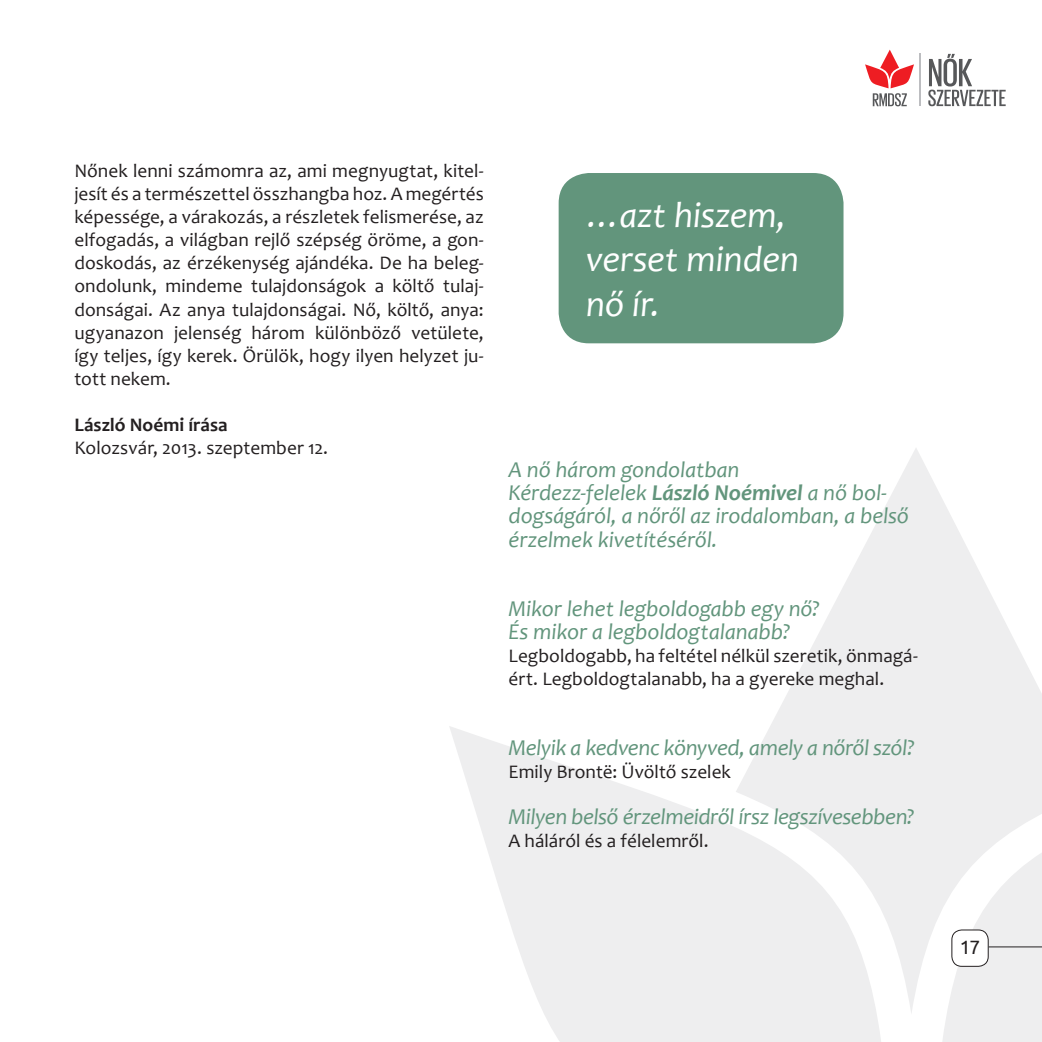
<style>
.page{position:relative;width:1042px;height:1042px;background:#fff}
.page>*{position:absolute;margin:0;border:0;box-sizing:border-box;transform-origin:0 0}
.t1{font:italic 36.75px/44.1px "Candara";letter-spacing:-.005em;color:#fff}
.t2{font:italic 22.75px/23.1px "Candara";letter-spacing:-.005em;color:#62957c}
.t3{font:19.25px/23.1px "Candara";color:#231f20;text-align:justify}
.t4{font:700 19.25px "Candara";letter-spacing:.005em;color:#231f20}
.t5{font:19.25px "Ubuntu";color:#231f20}
.s1{font-weight:700}
</style>
<div class="page">
<svg style="left:449px;top:448px;width:593px;height:594px;fill:#eeeeef"></svg>
<svg style="left:928px;top:54px;width:77px;height:52px"></svg>
<svg style="left:865px;top:50px;width:49px;height:56px"></svg>
<hr style="left:919px;top:54px;width:1px;height:52px;background:#bcbdc0">
<div style="left:952px;top:930px;width:36px;height:36px;background:#fff;border-radius:10px"></div>
<div style="left:951px;top:929px;width:37px;height:38px;border:1px solid #231f20;border-radius:10px"></div>
<hr style="left:988px;top:946px;width:54px;height:1px;background:#231f20">
<div style="left:559px;top:173px;width:284px;height:170px;background:#62957c;border-radius:30px"></div>
<p class="t3" style="left:74px;top:159px;width:411px">Nőnek lenni számomra az, ami megnyugtat, kitel&shy;jesít és a természettel összhangba hoz. A megértés képessége, a várakozás, a részletek felismerése, az elfogadás, a világban rejlő szépség öröme, a gon&shy;doskodás, az érzékenység ajándéka. De ha beleg&shy;ondolunk, mindeme tulajdonságok a költő tulaj&shy;donságai. Az anya tulajdonságai. Nő, költő, anya: ugyanazon jelenség három különböző vetülete, így teljes, így kerek. Örülök, hogy ilyen helyzet ju&shy;tott nekem.</p>
<p class="t4" style="left:74px;top:413px;width:155px">László Noémi írása</p>
<p class="t3" style="left:74px;top:436px;width:255px">Kolozsvár, 2013. szeptember 12.</p>
<h1 class="t1" style="left:586px;top:193px;width:215px">…azt hiszem, verset minden nő ír.</h1>
<p class="t2" style="left:508px;top:458px;width:402px">A nő három gondolatban<br>Kérdezz-felelek <span class="s1">László Noémivel</span> a nő bol&shy;dogságáról, a nőről az irodalomban, a belső érzelmek kivetítéséről.</p>
<p class="t2" style="left:508px;top:597px;width:313px">Mikor lehet legboldogabb egy nő?<br>És mikor a legboldogtalanabb?</p>
<p class="t3" style="left:508px;top:644px;width:411px">Legboldogabb, ha feltétel nélkül szeretik, önmagá&shy;ért. Legboldogtalanabb, ha a gyereke meghal.</p>
<p class="t2" style="left:508px;top:735px;width:408px">Melyik a kedvenc könyved, amely a nőről szól?</p>
<p class="t3" style="left:508px;top:760px;width:224px">Emily Brontë: Üvöltő szelek</p>
<p class="t2" style="left:508px;top:805px;width:408px">Milyen belső érzelmeidről írsz legszívesebben?</p>
<p class="t3" style="left:508px;top:829px;width:201px">A háláról és a félelemről.</p>
<p class="t5" style="left:960px;top:935px;width:22px">17</p>
</div>
